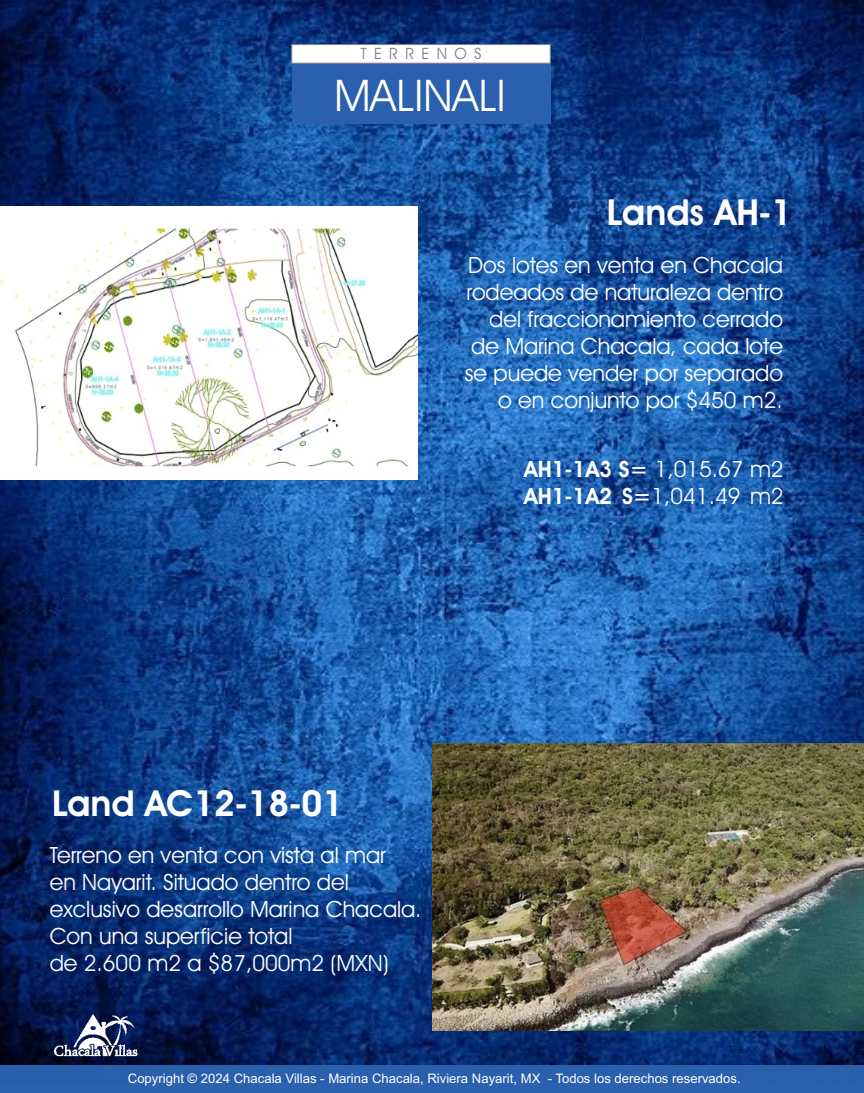
<style>
.page{position:relative;width:864px;height:1093px;background:#fff}
.page>*{position:absolute;margin:0;border:0;box-sizing:border-box;transform-origin:0 0}
.t1{font:43.8px "Avant Garde IT Cby BT";color:#fff}
.t2{font:600 36px "Avant Garde IT Cby BT";color:#fff}
.t3{font:22.5px/27px "Avant Garde IT Cby BT";color:#fff}
.t4{font:15.75px "Avant Garde IT Cby BT";letter-spacing:.47em;color:#808285}
.t5{font:13.05px "Arial";color:#fff}
.s1{font-weight:600}
</style>
<div class="page">
<img style="left:0;top:0;width:864px;height:1065px">
<div style="left:0;top:1065px;width:864px;height:27px;background:#2a60ad"></div>
<div style="left:292px;top:54px;width:258px;height:70px;background:#2a60ad"></div>
<svg style="left:291px;top:44px;width:260px;height:20px"></svg>
<img style="left:0;top:207px;width:418px;height:272px">
<img style="left:433px;top:743px;width:431px;height:287px">
<img style="left:51px;top:1008px;width:89px;height:51px">
<p class="t4" style="left:361px;top:47px;width:122px">TERRENOS</p>
<h1 class="t1" style="left:334px;top:78px;width:173px">MALINALI</h1>
<h2 class="t2" style="left:607px;top:197px;width:187px">Lands AH-1</h2>
<p class="t3" style="left:465px;top:254px;width:320px;text-align:right">Dos lotes en venta en Chacala rodeados de naturaleza dentro del fraccionamiento cerrado de Marina Chacala, cada lote se puede vender por separado o en conjunto por $450 m2.</p>
<p class="t3" style="left:524px;top:458px;width:261px"><span class="s1">AH1-1A3 S=</span> 1,015.67 m2<br><span class="s1">AH1-1A2 S=</span>1,041.49 m2</p>
<h2 class="t2" style="left:52px;top:788px;width:293px">Land AC12-18-01</h2>
<p class="t3" style="left:50px;top:843px;width:373px">Terreno en venta con vista al mar<br>en Nayarit. Situado dentro del exclusivo desarrollo Marina Chacala.<br>Con una superficie total<br>de 2.600 m2 a $87,000m2 (MXN)</p>
<p class="t5" style="left:128px;top:1073px;width:614px">Copyright © 2024 Chacala Villas - Marina Chacala, Riviera Nayarit, MX - Todos los derechos reservados.</p>
</div>
